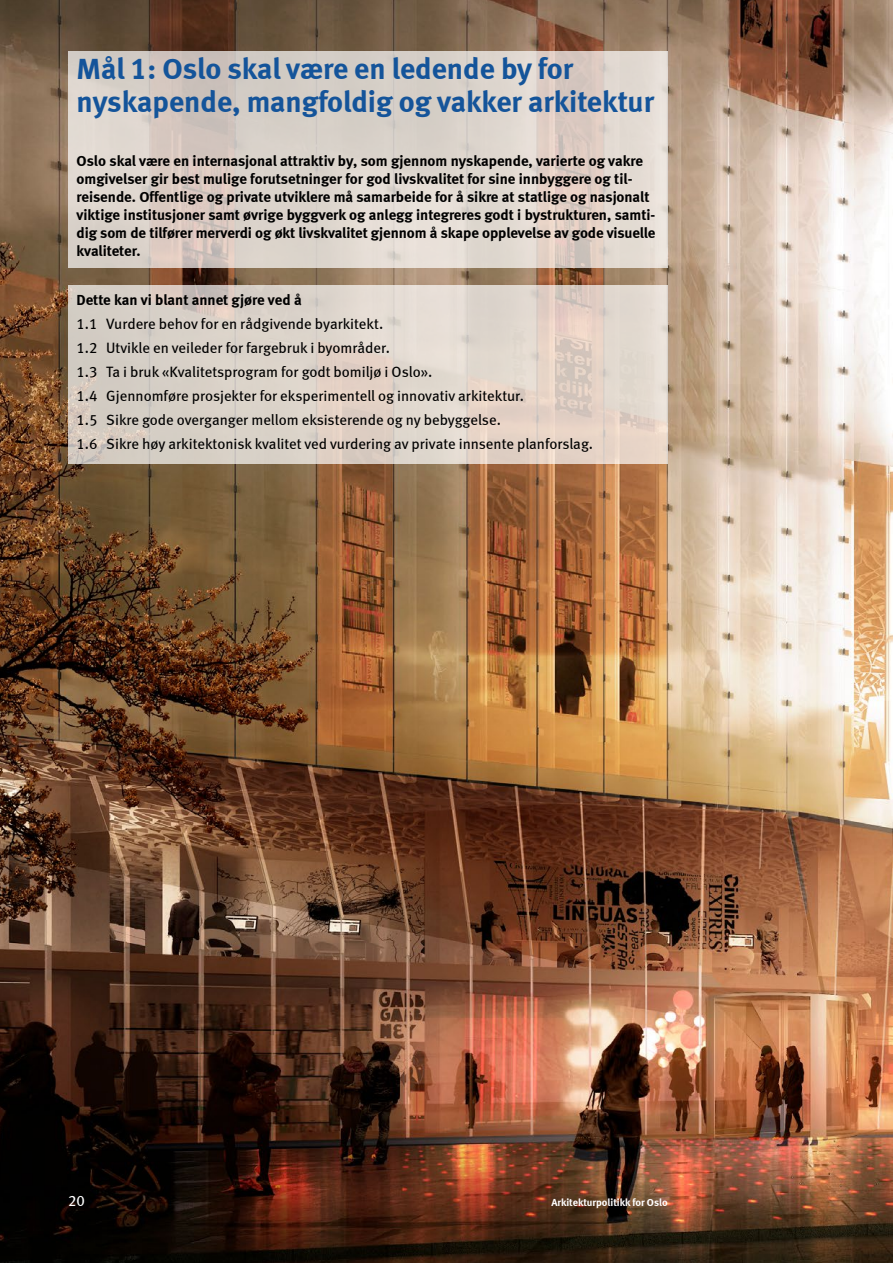
<style>
.page{position:relative;width:893px;height:1263px;background:#fff}
.page>*{position:absolute;margin:0;border:0;box-sizing:border-box;transform-origin:0 0}
.t1{font:30px/33px "Meta Bold LF";color:#14549a}
.t2{font:15px/18px "Meta Bold LF";letter-spacing:-.005em;color:#000}
.t3{font:15px/24px "Meta Book LF";color:#000}
.t4{font:15px "Meta Book LF";color:#fff}
.t5{font:10.5px "Meta Bold LF";color:#fff}
</style>
<div class="page">
<img style="left:0;top:0;width:893px;height:1263px">
<svg style="left:68px;top:51px;width:600px;height:217px;background:#dbd1ca"></svg>
<svg style="left:68px;top:285px;width:600px;height:178px;background:#ddd2c8"></svg>
<h1 class="t1" style="left:77px;top:52px;width:579px">Mål 1: Oslo skal være en ledende by for nyskapende, mangfoldig og vakker arkitektur</h1>
<p class="t2" style="left:77px;top:152px;width:580px">Oslo skal være en internasjonal attraktiv by, som gjennom nyskapende, varierte og vakre omgivelser gir best mulige forutsetninger for god livskvalitet for sine innbyggere og til&shy;reisende. Offentlige og private utviklere må samarbeide for å sikre at statlige og nasjonalt viktige institusjoner samt øvrige byggverk og anlegg integreres godt i bystrukturen, samti&shy;dig som de tilfører merverdi og økt livskvalitet gjennom å skape opplevelse av gode visuelle kvaliteter.</p>
<p class="t2" style="left:77px;top:291px;width:227px">Dette kan vi blant annet gjøre ved å</p>
<p class="t3" style="left:77px;top:312px;width:518px">1.1 Vurdere behov for en rådgivende byarkitekt.<br>1.2 Utvikle en veileder for fargebruk i byområder.<br>1.3 Ta i bruk «Kvalitetsprogram for godt bomiljø i Oslo».<br>1.4 Gjennomføre prosjekter for eksperimentell og innovativ arkitektur.<br>1.5 Sikre gode overganger mellom eksisterende og ny bebyggelse.<br>1.6 Sikre høy arkitektonisk kvalitet ved vurdering av private innsente planforslag.</p>
<p class="t4" style="left:68px;top:1192px;width:18px">20</p>
<p class="t5" style="left:551px;top:1196px;width:118px">Arkitekturpolitikk for Oslo</p>
</div>
